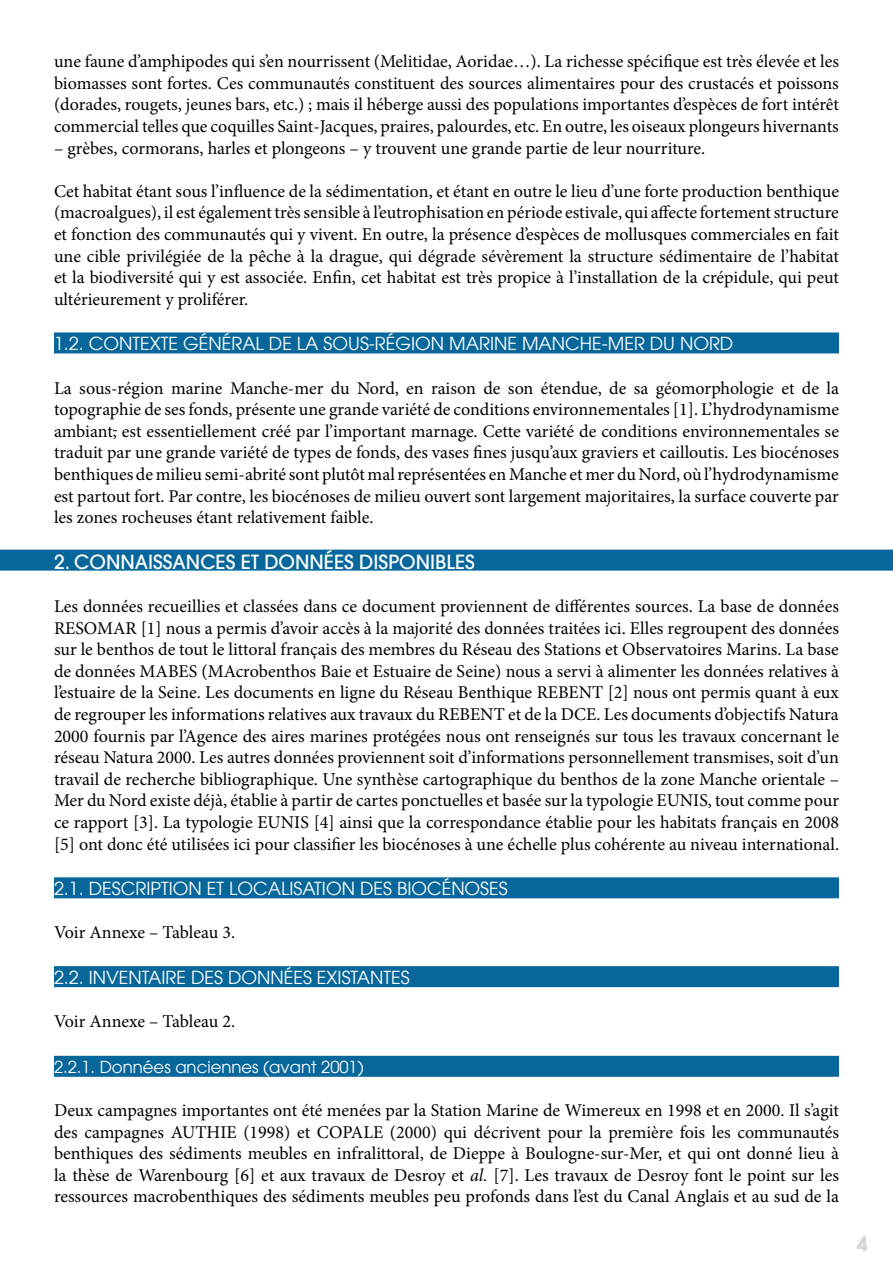
<style>
.page{position:relative;width:893px;height:1263px;background:#fff}
.page>*{position:absolute;margin:0;border:0;box-sizing:border-box;transform-origin:0 0}
.t1{font:500 19.5px "Avant Garde LT";color:#fff}
.t2{font:18px/21.6px "Minion Pro";letter-spacing:-.005em;color:#000;text-align:justify}
.t3{font:18px "Avant Garde LT";color:#fff}
.t4{font:500 18px "Avant Garde LT";color:#dadada}
.t5{font:16.5px "Avant Garde LT";color:#fff}
.s1{font-style:italic}
</style>
<div class="page">
<svg style="left:857px;top:1236px;width:10px;height:15px"></svg>
<div style="left:54px;top:332px;width:785px;height:21px;background:#07679a"></div>
<div style="left:0;top:550px;width:893px;height:21px;background:#07679a"></div>
<div style="left:54px;top:877px;width:785px;height:21px;background:#07679a"></div>
<div style="left:54px;top:966px;width:785px;height:21px;background:#07679a"></div>
<div style="left:54px;top:1056px;width:785px;height:21px;background:#07679a"></div>
<p class="t2" style="left:54px;top:51px;width:787px">une faune d’amphipodes qui s’en nourrissent (Melitidae, Aoridae…). La richesse spécifique est très élevée et les biomasses sont fortes. Ces communautés constituent des sources alimentaires pour des crustacés et poissons (dorades, rougets, jeunes bars, etc.) ; mais il héberge aussi des populations importantes d’espèces de fort intérêt commercial telles que coquilles Saint-Jacques, praires, palourdes, etc. En outre, les oiseaux plongeurs hivernants</p>
<p class="t2" style="left:54px;top:137px;width:653px">– grèbes, cormorans, harles et plongeons – y trouvent une grande partie de leur nourriture.</p>
<p class="t2" style="left:54px;top:180px;width:786px">Cet habitat étant sous l’influence de la sédimentation, et étant en outre le lieu d’une forte production benthique (macroalgues), il est également très sensible à l’eutrophisation en période estivale, qui affecte fortement structure et fonction des communautés qui y vivent. En outre, la présence d’espèces de mollusques commerciales en fait une cible privilégiée de la pêche à la drague, qui dégrade sévèrement la structure sédimentaire de l’habitat et la biodiversité qui y est associée. Enfin, cet habitat est très propice à l’installation de la crépidule, qui peut ultérieurement y proliférer.</p>
<p class="t3" style="left:54px;top:333px;width:681px">1.2. CONTEXTE GÉNÉRAL DE LA SOUS-RÉGION MARINE MANCHE-MER DU NORD</p>
<p class="t2" style="left:54px;top:377px;width:786px">La sous-région marine Manche-mer du Nord, en raison de son étendue, de sa géomorphologie et de la topographie de ses fonds, présente une grande variété de conditions environnementales [1]. L’hydrodynamisme ambiant, est essentiellement créé par l’important marnage. Cette variété de conditions environnementales se traduit par une grande variété de types de fonds, des vases fines jusqu’aux graviers et cailloutis. Les biocénoses benthiques de milieu semi-abrité sont plutôt mal représentées en Manche et mer du Nord, où l’hydrodynamisme est partout fort. Par contre, les biocénoses de milieu ouvert sont largement majoritaires, la surface couverte par les zones rocheuses étant relativement faible.</p>
<p class="t1" style="left:54px;top:550px;width:422px">2. CONNAISSANCES ET DONNÉES DISPONIBLES</p>
<p class="t2" style="left:54px;top:595px;width:787px">Les données recueillies et classées dans ce document proviennent de différentes sources. La base de données RESOMAR [1] nous a permis d’avoir accès à la majorité des données traitées ici. Elles regroupent des données sur le benthos de tout le littoral français des membres du Réseau des Stations et Observatoires Marins. La base de données MABES (MAcrobenthos Baie et Estuaire de Seine) nous a servi à alimenter les données relatives à l’estuaire de la Seine. Les documents en ligne du Réseau Benthique REBENT [2] nous ont permis quant à eux de regrouper les informations relatives aux travaux du REBENT et de la DCE. Les documents d’objectifs Natura 2000 fournis par l’Agence des aires marines protégées nous ont renseignés sur tous les travaux concernant le réseau Natura 2000. Les autres données proviennent soit d’informations personnellement transmises, soit d’un travail de recherche bibliographique. Une synthèse cartographique du benthos de la zone Manche orientale – Mer du Nord existe déjà, établie à partir de cartes ponctuelles et basée sur la typologie EUNIS, tout comme pour ce rapport [3]. La typologie EUNIS [4] ainsi que la correspondance établie pour les habitats français en 2008 [5] ont donc été utilisées ici pour classifier les biocénoses à une échelle plus cohérente au niveau international.</p>
<p class="t3" style="left:54px;top:878px;width:455px">2.1. DESCRIPTION ET LOCALISATION DES BIOCÉNOSES</p>
<p class="t2" style="left:54px;top:922px;width:183px">Voir Annexe – Tableau 3.</p>
<p class="t3" style="left:54px;top:967px;width:357px">2.2. INVENTAIRE DES DONNÉES EXISTANTES</p>
<p class="t2" style="left:54px;top:1011px;width:183px">Voir Annexe – Tableau 2.</p>
<p class="t5" style="left:54px;top:1057px;width:311px">2.2.1. Données anciennes (avant 2001)</p>
<p class="t2" style="left:54px;top:1099px;width:787px">Deux campagnes importantes ont été menées par la Station Marine de Wimereux en 1998 et en 2000. Il s’agit des campagnes AUTHIE (1998) et COPALE (2000) qui décrivent pour la première fois les communautés benthiques des sédiments meubles en infralittoral, de Dieppe à Boulogne-sur-Mer, et qui ont donné lieu à la thèse de Warenbourg [6] et aux travaux de Desroy et <span class="s1">al.</span> [7]. Les travaux de Desroy font le point sur les ressources macrobenthiques des sédiments meubles peu profonds dans l’est du Canal Anglais et au sud de la</p>
<p class="t4" style="left:857px;top:1232px;width:11px">4</p>
</div>
